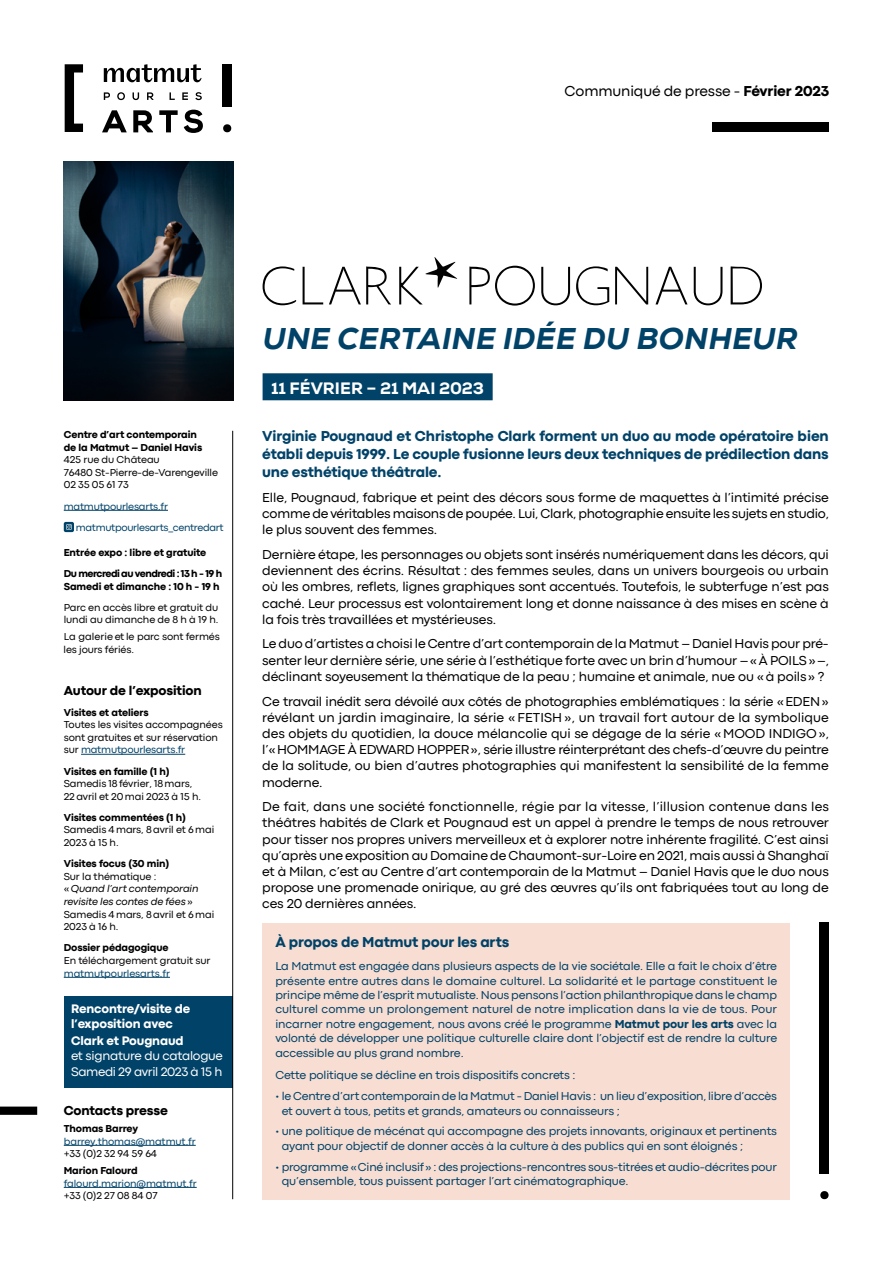
<style>
.page{position:relative;width:893px;height:1263px;background:#fff}
.page>*{position:absolute;margin:0;border:0;box-sizing:border-box;transform-origin:0 0}
.t1{font:italic 800 30px "Nexa";letter-spacing:.015em;color:#004268}
.t2{font:800 16.5px "Nexa";letter-spacing:.005em;color:#fff}
.t3{font:800 15px/18px "Codec Pro";letter-spacing:-.01em;color:#004268;text-align:justify}
.t4{font:15px "Codec Pro";letter-spacing:-.01em;color:#000}
.t5{font:13.5px/16.2px "Codec Pro";letter-spacing:-.01em;color:#000;text-align:justify}
.t6{font:800 13.5px "Codec Pro";letter-spacing:-.01em;color:#000}
.t7{font:800 12.9px/15.5px "Codec Pro";letter-spacing:-.01em;color:#fff}
.t8{font:12.9px/15.5px "Codec Pro";letter-spacing:-.03em;color:#fff}
.t9{font:12px/14.4px "Codec Pro";letter-spacing:-.01em;color:#004268}
.t10{font:10.5px/12.6px "Codec Pro";letter-spacing:-.01em;color:#000}
.t11{font:800 10.5px/12.6px "Codec Pro";letter-spacing:-.01em;color:#000}
.t12{font:10.5px "Codec Pro";letter-spacing:-.02em;color:#004268}
.t13{font:800 10.5px/21.1px "Codec Pro";letter-spacing:-.03em;color:#000}
.s1{font-weight:800}
.s2{font-style:italic}
.s3{color:#000}
</style>
<div class="page">
<svg style="left:65px;top:64px;width:18px;height:68px"></svg>
<div style="left:222px;top:64px;width:10px;height:43px;background:#000"></div>
<svg style="left:223px;top:124px;width:8px;height:9px"></svg>
<svg style="left:184px;top:110px;width:19px;height:23px"></svg>
<svg style="left:104px;top:92px;width:6px;height:8px"></svg>
<svg style="left:117px;top:92px;width:8px;height:8px"></svg>
<svg style="left:133px;top:92px;width:6px;height:8px"></svg>
<svg style="left:147px;top:92px;width:7px;height:8px"></svg>
<svg style="left:195px;top:92px;width:7px;height:8px"></svg>
<svg style="left:159px;top:110px;width:19px;height:22px"></svg>
<svg style="left:170px;top:92px;width:5px;height:8px"></svg>
<svg style="left:182px;top:92px;width:6px;height:8px"></svg>
<svg style="left:102px;top:110px;width:25px;height:22px"></svg>
<svg style="left:133px;top:110px;width:20px;height:22px"></svg>
<svg style="left:104px;top:64px;width:98px;height:18px"></svg>
<div style="left:713px;top:122px;width:116px;height:10px;background:#000"></div>
<div style="left:820px;top:922px;width:9px;height:252px;background:#000"></div>
<svg style="left:820px;top:1191px;width:8px;height:9px"></svg>
<div style="left:263px;top:373px;width:230px;height:27px;background:#004268"></div>
<div style="left:64px;top:996px;width:168px;height:91px;background:#004268"></div>
<img style="left:64px;top:162px;width:170px;height:239px">
<div style="left:0;top:1106px;width:37px;height:9px;background:#000"></div>
<hr style="left:64px;top:1145px;width:132px;height:1px;background:#004268">
<hr style="left:64px;top:1187px;width:133px;height:1px;background:#004268">
<div style="left:263px;top:923px;width:527px;height:276px;background:#f7ddd2"></div>
<hr style="left:232px;top:431px;width:1px;height:768px;background:#000">
<hr style="left:64px;top:510px;width:104px;height:1px;background:#004268">
<hr style="left:81px;top:754px;width:104px;height:1px;background:#004268">
<hr style="left:64px;top:977px;width:106px;height:1px;background:#004268">
<div style="left:64px;top:522px;width:10px;height:10px;background:#004268;border-radius:2px"></div>
<svg style="left:66px;top:524px;width:6px;height:6px"></svg>
<svg style="left:263px;top:266px;width:33px;height:39px"></svg>
<svg style="left:303px;top:267px;width:20px;height:37px"></svg>
<svg style="left:329px;top:266px;width:62px;height:38px"></svg>
<svg style="left:469px;top:266px;width:66px;height:40px"></svg>
<svg style="left:541px;top:267px;width:29px;height:38px"></svg>
<svg style="left:576px;top:266px;width:33px;height:39px"></svg>
<svg style="left:615px;top:267px;width:33px;height:37px"></svg>
<svg style="left:655px;top:267px;width:32px;height:37px"></svg>
<svg style="left:694px;top:267px;width:28px;height:38px"></svg>
<svg style="left:731px;top:266px;width:31px;height:38px"></svg>
<svg style="left:399px;top:257px;width:58px;height:47px"></svg>
<p class="t4" style="left:565px;top:82px;width:266px">Communiqué de presse - <span class="s1">Février 2023</span></p>
<p class="t11" style="left:64px;top:428px;width:140px">Centre d’art contemporain de la Matmut – Daniel Havis</p>
<p class="t10" style="left:64px;top:453px;width:156px">425 rue du Château<br>76480 St-Pierre-de-Varengeville<br>02 35 05 61 73</p>
<p class="t12" style="left:76px;top:521px;width:149px">matmutpourlesarts_centredart</p>
<p class="t13" style="left:64px;top:542px;width:160px">Entrée expo : libre et gratuite<br>Du mercredi au vendredi : 13 h - 19 h</p>
<p class="t11" style="left:64px;top:580px;width:157px">Samedi et dimanche : 10 h - 19 h</p>
<p class="t10" style="left:64px;top:601px;width:156px">Parc en accès libre et gratuit du lundi au dimanche de 8 h à 19 h.</p>
<p class="t10" style="left:64px;top:630px;width:158px">La galerie et le parc sont fermés les jours fériés.</p>
<p class="t6" style="left:64px;top:682px;width:139px">Autour de l’exposition</p>
<p class="t11" style="left:64px;top:706px;width:86px">Visites et ateliers</p>
<p class="t10" style="left:64px;top:718px;width:160px">Toutes les visites accompagnées sont gratuites et sur réservation</p>
<p class="t11" style="left:64px;top:765px;width:107px">Visites en famille (1 h)</p>
<p class="t10" style="left:64px;top:777px;width:139px">Samedis 18 février, 18 mars,<br>22 avril et 20 mai 2023 à 15 h.</p>
<p class="t11" style="left:64px;top:811px;width:124px">Visites commentées (1 h)</p>
<p class="t10" style="left:64px;top:823px;width:152px">Samedis 4 mars, 8 avril et 6 mai<br>2023 à 15 h.</p>
<p class="t11" style="left:64px;top:857px;width:107px">Visites focus (30 min)</p>
<p class="t10" style="left:64px;top:870px;width:152px">Sur la thématique :<br>«<span class="s2">Quand l’art contemporain revisite les contes de fées</span>»<br>Samedis 4 mars, 8 avril et 6 mai<br>2023 à 16 h.</p>
<p class="t11" style="left:64px;top:941px;width:106px">Dossier pédagogique</p>
<p class="t10" style="left:64px;top:954px;width:148px">En téléchargement gratuit sur</p>
<p class="t12" style="left:64px;top:500px;width:106px">matmutpourlesarts.fr</p>
<p class="t12" style="left:64px;top:744px;width:123px"><span class="s3">sur</span> matmutpourlesarts.fr</p>
<p class="t12" style="left:64px;top:967px;width:108px">matmutpourlesarts.fr</p>
<p class="t7" style="left:71px;top:1000px;width:121px">Rencontre/visite de l’exposition avec</p>
<p class="t7" style="left:71px;top:1032px;width:114px">Clark et Pougnaud</p>
<p class="t8" style="left:71px;top:1048px;width:153px">et signature du catalogue<br>Samedi 29 avril 2023 à 15 h</p>
<p class="t6" style="left:64px;top:1102px;width:106px">Contacts presse</p>
<p class="t11" style="left:64px;top:1122px;width:76px">Thomas Barrey</p>
<p class="t12" style="left:64px;top:1135px;width:133px">barrey.thomas@matmut.fr</p>
<p class="t10" style="left:64px;top:1147px;width:95px">+33 (0)2 32 94 59 64</p>
<p class="t11" style="left:64px;top:1164px;width:75px">Marion Falourd</p>
<p class="t12" style="left:64px;top:1177px;width:134px">falourd.marion@matmut.fr</p>
<p class="t10" style="left:64px;top:1189px;width:95px">+33 (0)2 27 08 84 07</p>
<h1 class="t1" style="left:263px;top:319px;width:537px">UNE CERTAINE IDÉE DU BONHEUR</h1>
<p class="t2" style="left:271px;top:377px;width:214px">11 FÉVRIER – 21 MAI 2023</p>
<p class="t3" style="left:262px;top:427px;width:568px">Virginie Pougnaud et Christophe Clark forment un duo au mode opératoire bien établi depuis 1999. Le couple fusionne leurs deux techniques de prédilection dans une esthétique théâtrale.</p>
<p class="t5" style="left:262px;top:489px;width:568px">Elle, Pougnaud, fabrique et peint des décors sous forme de maquettes à l’intimité précise comme de véritables maisons de poupée. Lui, Clark, photographie ensuite les sujets en studio, le plus souvent des femmes.</p>
<p class="t5" style="left:262px;top:546px;width:568px">Dernière étape, les personnages ou objets sont insérés numériquement dans les décors, qui deviennent des écrins. Résultat : des femmes seules, dans un univers bourgeois ou urbain où les ombres, reflets, lignes graphiques sont accentués. Toutefois, le subterfuge n’est pas caché. Leur processus est volontairement long et donne naissance à des mises en scène à la fois très travaillées et mystérieuses.</p>
<p class="t5" style="left:262px;top:636px;width:568px">Le duo d’artistes a choisi le Centre d’art contemporain de la Matmut – Daniel Havis pour pré&shy;senter leur dernière série, une série à l’esthétique forte avec un brin d’humour – «À POILS» –, déclinant soyeusement la thématique de la peau ; humaine et animale, nue ou «à poils» ?</p>
<p class="t5" style="left:262px;top:693px;width:568px">Ce travail inédit sera dévoilé aux côtés de photographies emblématiques : la série «EDEN» révélant un jardin imaginaire, la série «FETISH», un travail fort autour de la symbolique des objets du quotidien, la douce mélancolie qui se dégage de la série «MOOD INDIGO», l’«HOMMAGE À EDWARD HOPPER», série illustre réinterprétant des chefs-d’œuvre du peintre de la solitude, ou bien d’autres photographies qui manifestent la sensibilité de la femme moderne.</p>
<p class="t5" style="left:262px;top:798px;width:568px">De fait, dans une société fonctionnelle, régie par la vitesse, l’illusion contenue dans les théâtres habités de Clark et Pougnaud est un appel à prendre le temps de nous retrouver pour tisser nos propres univers merveilleux et à explorer notre inhérente fragilité. C’est ainsi qu’après une exposition au Domaine de Chaumont-sur-Loire en 2021, mais aussi à Shanghaï et à Milan, c’est au Centre d’art contemporain de la Matmut – Daniel Havis que le duo nous propose une promenade onirique, au gré des œuvres qu’ils ont fabriquées tout au long de ces 20 dernières années.</p>
<p class="t3" style="left:275px;top:933px;width:235px">À propos de Matmut pour les arts</p>
<p class="t9" style="left:275px;top:959px;width:503px;text-align:justify">La Matmut est engagée dans plusieurs aspects de la vie sociétale. Elle a fait le choix d’être présente entre autres dans le domaine culturel. La solidarité et le partage constituent le principe même de l’esprit mutualiste. Nous pensons l’action philanthropique dans le champ culturel comme un prolongement naturel de notre implication dans la vie de tous. Pour incarner notre engagement, nous avons créé le programme <span class="s1">Matmut pour les arts</span> avec la volonté de développer une politique culturelle claire dont l’objectif est de rendre la culture accessible au plus grand nombre.</p>
<p class="t9" style="left:275px;top:1068px;width:302px">Cette politique se décline en trois dispositifs concrets :</p>
<p class="t9" style="left:282px;top:1089px;width:497px;text-indent:-6px">• le Centre d’art contemporain de la Matmut - Daniel Havis : un lieu d’exposition, libre d’accès et ouvert à tous, petits et grands, amateurs ou connaisseurs ;</p>
<p class="t9" style="left:282px;top:1124px;width:497px;text-indent:-6px">• une politique de mécénat qui accompagne des projets innovants, originaux et pertinents ayant pour objectif de donner accès à la culture à des publics qui en sont éloignés ;</p>
<p class="t9" style="left:282px;top:1159px;width:497px;text-indent:-6px">• programme « Ciné inclusif » : des projections-rencontres sous-titrées et audio-décrites pour qu’ensemble, tous puissent partager l’art cinématographique.</p>
</div>
